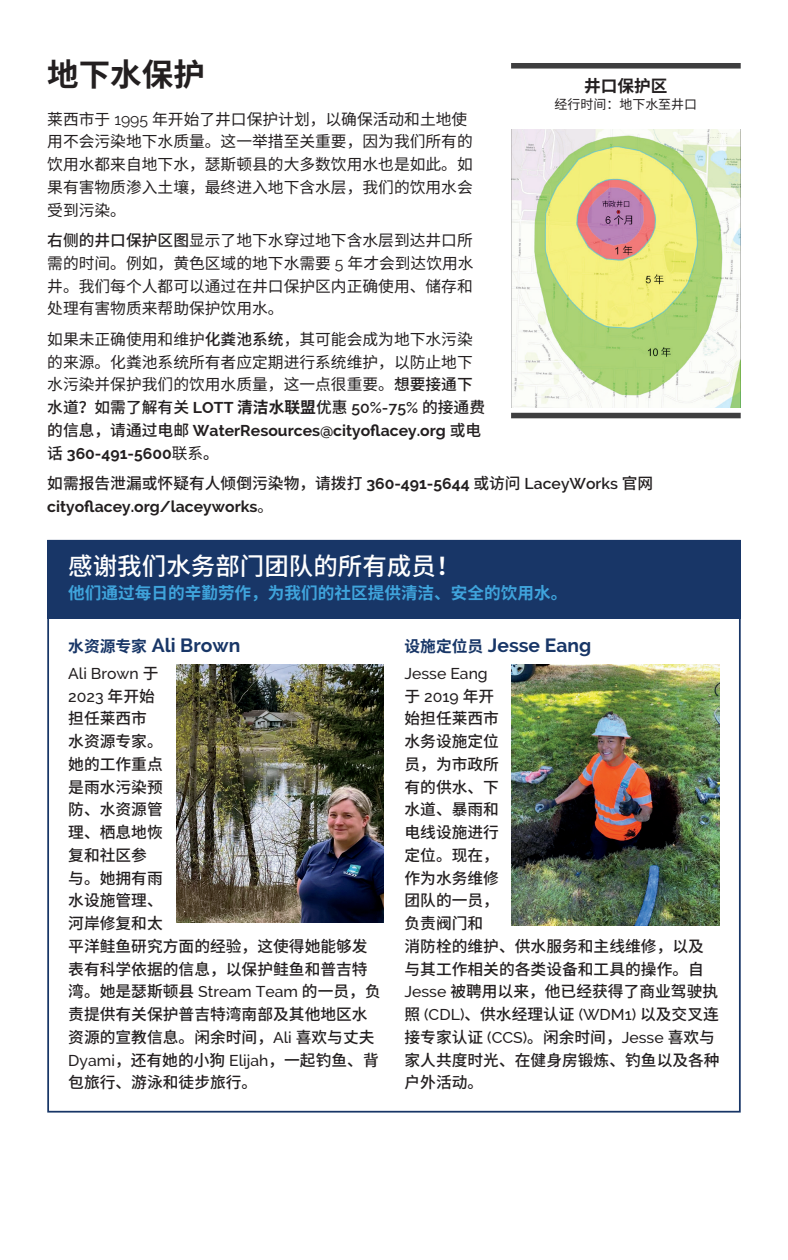
<style>
.page{position:relative;width:788px;height:1260px;background:#fff}
.page>*{position:absolute;margin:0;border:0;box-sizing:border-box;transform-origin:0 0}
.t1{font:700 31.5px "Noto Sans CJ Ksc";color:#231f20}
.t2{font:500 24.5px "Noto Sans CJ Ksc";color:#fff}
.t3{font:700 19.25px "Raleway";color:#183667}
.t4{font:700 16.62px "Noto Sans CJ Ksc";color:#3fa4dc}
.t5{font:700 16.62px "Noto Sans CJ Ksc";color:#231f20}
.t6{font:500 15.75px/22.8px "Noto Sans CJ Ksc";color:#231f20}
.t7{font:15.75px/22.8px "Noto Sans CJ Ksc";color:#231f20}
.t8{font:700 15.75px/22.8px "Raleway";color:#231f20}
.t9{font:500 15.75px/22.8px "Raleway";color:#231f20}
.t10{font:12.95px "Noto Sans CJ Ksc";color:#231f20}
.s1{font-family:"Raleway"}
.s2{font-weight:500}
.s3{font-family:"Raleway";font-weight:700}
.s4{font-weight:700}
.s5{font-family:"Raleway";font-weight:600}
.s6{font-family:"Noto Sans CJ Ksc";font-weight:500}
.s7{font-family:"Noto Sans CJ Ksc";font-weight:400}
.s8{font-family:"Noto Sans CJ Ksc";font-size:15.75px}
.s9{font-family:"Noto Sans CJ Ksc"}
</style>
<div class="page">
<img style="left:511px;top:130px;width:229px;height:277px">
<div style="left:511px;top:63px;width:229px;height:6px;background:#3e3e3f"></div>
<div style="left:511px;top:413px;width:229px;height:5px;background:#3e3e3f"></div>
<div style="left:47px;top:540px;width:693px;height:79px;background:#183667"></div>
<img style="left:177px;top:665px;width:206px;height:258px">
<img style="left:511px;top:665px;width:208px;height:260px">
<h1 class="t1" style="left:47px;top:57px;width:159px">地下水保护</h1>
<p class="t7" style="left:47px;top:108px;width:427px">莱西市于 <span class="s1">1995</span> 年开始了井口保护计划，以确保活动和土地使用不会污染地下水质量。这一举措至关重要，因为我们所有的饮用水都来自地下水，瑟斯顿县的大多数饮用水也是如此。如果有害物质渗入土壤，最终进入地下含水层，我们的饮用水会受到污染。</p>
<p class="t7" style="left:47px;top:229px;width:428px;text-align:justify"><span class="s2">右侧的井口保护区图</span>显示了地下水穿过地下含水层到达井口所需的时间。例如，黄色区域的地下水需要 <span class="s1">5</span> 年才会到达饮用水井。我们每个人都可以通过在井口保护区内正确使用、储存和处理有害物质来帮助保护饮用水。</p>
<p class="t7" style="left:47px;top:328px;width:439px">如果未正确使用和维护<span class="s2">化粪池系统</span>，其可能会成为地下水污染的来源。化粪池系统所有者应定期进行系统维护，以防止地下水污染并保护我们的饮用水质量，这一点很重要。<span class="s2">想要接通下水道？如需了解有关</span> <span class="s3">LOTT</span> <span class="s4">清洁水联盟</span><span class="s2">优惠</span> <span class="s5">50%-75%</span> <span class="s2">的接通费</span></p>
<p class="t8" style="left:47px;top:419px;width:435px"><span class="s6">的信息，请通过电邮</span> WaterResources@cityoflacey.org <span class="s6">或电话</span> 360-491-5600<span class="s7">联系</span><span class="s6">。</span></p>
<p class="t6" style="left:47px;top:472px;width:607px">如需报告泄漏或怀疑有人倾倒污染物，请拨打 <span class="s3">360-491-5644</span> 或访问 <span class="s5">LaceyWorks</span> 官网</p>
<p class="t8" style="left:47px;top:495px;width:227px">cityoflacey.org/laceyworks<span class="s7">。</span></p>
<p class="t5" style="left:584px;top:76px;width:85px">井口保护区</p>
<p class="t10" style="left:554px;top:97px;width:144px">经行时间：地下水至井口</p>
<h2 class="t2" style="left:68px;top:552px;width:393px">感谢我们水务部门团队的所有成员！</h2>
<p class="t4" style="left:68px;top:583px;width:500px">他们通过每日的辛勤劳作，为我们的社区提供清洁、安全的饮用水。</p>
<p class="t3" style="left:68px;top:635px;width:173px"><span class="s8">水资源专家</span> Ali Brown</p>
<p class="t9" style="left:68px;top:662px;width:92px">Ali Brown <span class="s9">于<br></span>2023 <span class="s9">年开始</span></p>
<p class="t6" style="left:68px;top:708px;width:314px">担任莱西市<br>水资源专家。<br>她的工作重点<br>是雨水污染预<br>防、水资源管<br>理、栖息地恢<br>复和社区参<br>与。她拥有雨<br>水设施管理、<br>河岸修复和太<br>平洋鲑鱼研究方面的经验，这使得她能够发表有科学依据的信息，以保护鲑鱼和普吉特湾。她是瑟斯顿县 <span class="s1">Stream Team</span> 的一员，负责提供有关保护普吉特湾南部及其他地区水资源的宣教信息。闲余时间，<span class="s1">Ali</span> 喜欢与丈夫<br><span class="s1">Dyami</span>，还有她的小狗 <span class="s1">Elijah</span>，一起钓鱼、背包旅行、游泳和徒步旅行。</p>
<p class="t3" style="left:404px;top:635px;width:188px"><span class="s8">设施定位员</span> Jesse Eang</p>
<p class="t9" style="left:404px;top:662px;width:91px">Jesse Eang<span class="s9">于</span> 2019 <span class="s9">年开</span></p>
<p class="t6" style="left:404px;top:708px;width:317px">始担任莱西市<br>水务设施定位<br>员，为市政所<br>有的供水、下<br>水道、暴雨和<br>电线设施进行<br>定位。现在，<br>作为水务维修<br>团队的一员，<br>负责阀门和<br>消防栓的维护、供水服务和主线维修，以及与其工作相关的各类设备和工具的操作。自<br><span class="s1">Jesse</span> 被聘用以来，他已经获得了商业驾驶执照 <span class="s1">(CDL)</span>、供水经理认证 <span class="s1">(WDM1)</span> 以及交叉连接专家认证 <span class="s1">(CCS)</span>。闲余时间，<span class="s1">Jesse</span> 喜欢与家人共度时光、在健身房锻炼、钓鱼以及各种户外活动。</p>
</div>
